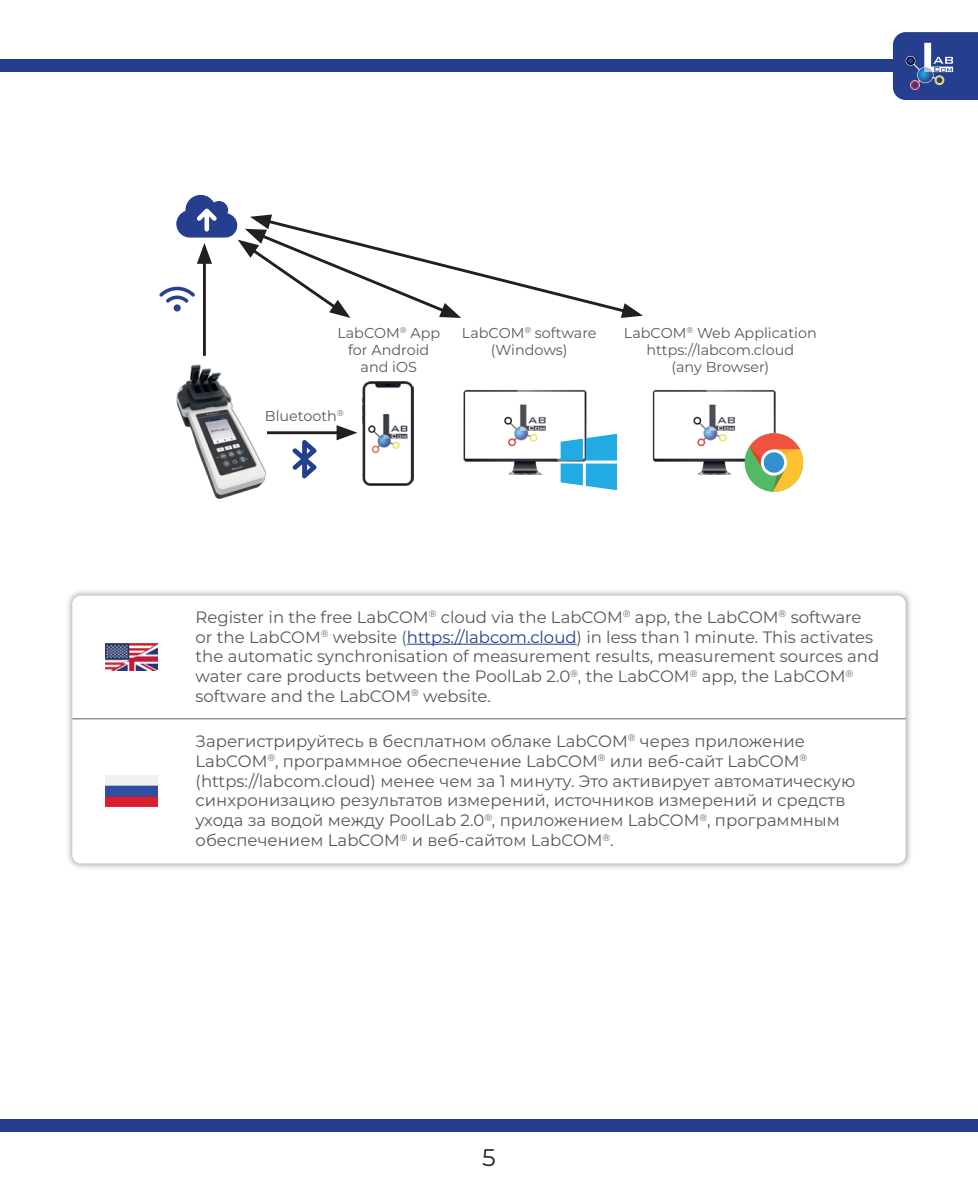
<style>
.page{position:relative;width:978px;height:1191px;background:#fff}
.page>*{position:absolute;margin:0;border:0;box-sizing:border-box;transform-origin:0 0}
.t1{font:24px "Montserrat";color:#231f20}
.t2{font:16.5px/19.8px "Montserrat";color:#57585a}
.t3{font:14.4px/17.1px "Montserrat";color:#57585a;text-align:center}
.s1{color:#253f8e}
</style>
<div class="page">
<div style="left:0;top:60px;width:978px;height:12px;background:#253f8e"></div>
<div style="left:0;top:1119px;width:978px;height:12px;background:#253f8e"></div>
<div style="left:66px;top:589px;width:846px;height:282px;background:#231f20;opacity:.5"></div>
<div style="left:72px;top:595px;width:834px;height:268px;background:#fff;border-radius:9px"></div>
<img style="left:652px;top:390px;width:124px;height:85px">
<img style="left:463px;top:390px;width:124px;height:85px">
<img style="left:362px;top:381px;width:52px;height:105px">
<img style="left:176px;top:364px;width:94px;height:135px">
<div style="left:745px;top:433px;width:58px;height:58px;background:#52b964;border-radius:50%"></div>
<svg style="left:749px;top:433px;width:54px;height:58px"></svg>
<svg style="left:761px;top:449px;width:26px;height:26px"></svg>
<div style="left:764px;top:452px;width:20px;height:21px;background:#3290ce;border-radius:50%"></div>
<svg style="left:561px;top:434px;width:56px;height:56px"></svg>
<hr style="left:267px;top:431px;width:74px;height:3px;background:#231f20">
<svg style="left:337px;top:425px;width:20px;height:15px"></svg>
<hr style="left:203px;top:259px;width:3px;height:97px;background:#231f20">
<svg style="left:293px;top:440px;width:24px;height:38px"></svg>
<svg style="left:159px;top:195px;width:484px;height:123px"></svg>
<img style="left:106px;top:643px;width:52px;height:27px">
<img style="left:106px;top:776px;width:52px;height:30px">
<svg style="left:893px;top:32px;width:85px;height:68px;background:#395196"></svg>
<hr style="left:72px;top:718px;width:834px;height:1px;background:#939598">
<hr style="left:407px;top:643px;width:170px;height:1px;background:#253f8e">
<p class="t3" style="left:337px;top:323px;width:104px">LabCOM<sup>®</sup> App for Android and iOS</p>
<p class="t3" style="left:462px;top:323px;width:136px">LabCOM<sup>®</sup> software</p>
<p class="t3" style="left:491px;top:341px;width:78px">(Windows)</p>
<p class="t3" style="left:265px;top:406px;width:80px">Bluetooth<sup>®</sup></p>
<p class="t3" style="left:624px;top:323px;width:194px">LabCOM<sup>®</sup> Web Application</p>
<p class="t3" style="left:647px;top:341px;width:149px">https://labcom.cloud</p>
<p class="t3" style="left:671px;top:358px;width:100px">(any Browser)</p>
<p class="t2" style="left:196px;top:606px;width:667px">Register in the free LabCOM<sup>®</sup> cloud via the LabCOM<sup>®</sup> app, the LabCOM<sup>®</sup> software</p>
<p class="t2" style="left:196px;top:626px;width:685px">or the LabCOM<sup>®</sup> website (<span class="s1">https://labcom.cloud</span>) in less than 1 minute. This activates the automatic synchronisation of measurement results, measurement sources and</p>
<p class="t2" style="left:196px;top:666px;width:659px">water care products between the PoolLab 2.0<sup>®</sup>, the LabCOM<sup>®</sup> app, the LabCOM<sup>®</sup></p>
<p class="t2" style="left:196px;top:685px;width:297px">software and the LabCOM<sup>®</sup> website.</p>
<p class="t2" style="left:196px;top:730px;width:611px">Зарегистрируйтесь в бесплатном облаке LabCOM<sup>®</sup> через приложение</p>
<p class="t2" style="left:196px;top:750px;width:661px">LabCOM<sup>®</sup>, программное обеспечение LabCOM<sup>®</sup> или веб-сайт LabCOM<sup>® </sup>(https://labcom.cloud) менее чем за 1 минуту. Это активирует автоматическую синхронизацию результатов измерений, источников измерений и средств ухода за водой между PoolLab 2.0<sup>®</sup>, приложением LabCOM<sup>®</sup>, программным обеспечением LabCOM<sup>®</sup> и веб-сайтом LabCOM<sup>®</sup>.</p>
<h1 class="t1" style="left:482px;top:1140px;width:15px">5</h1>
</div>
